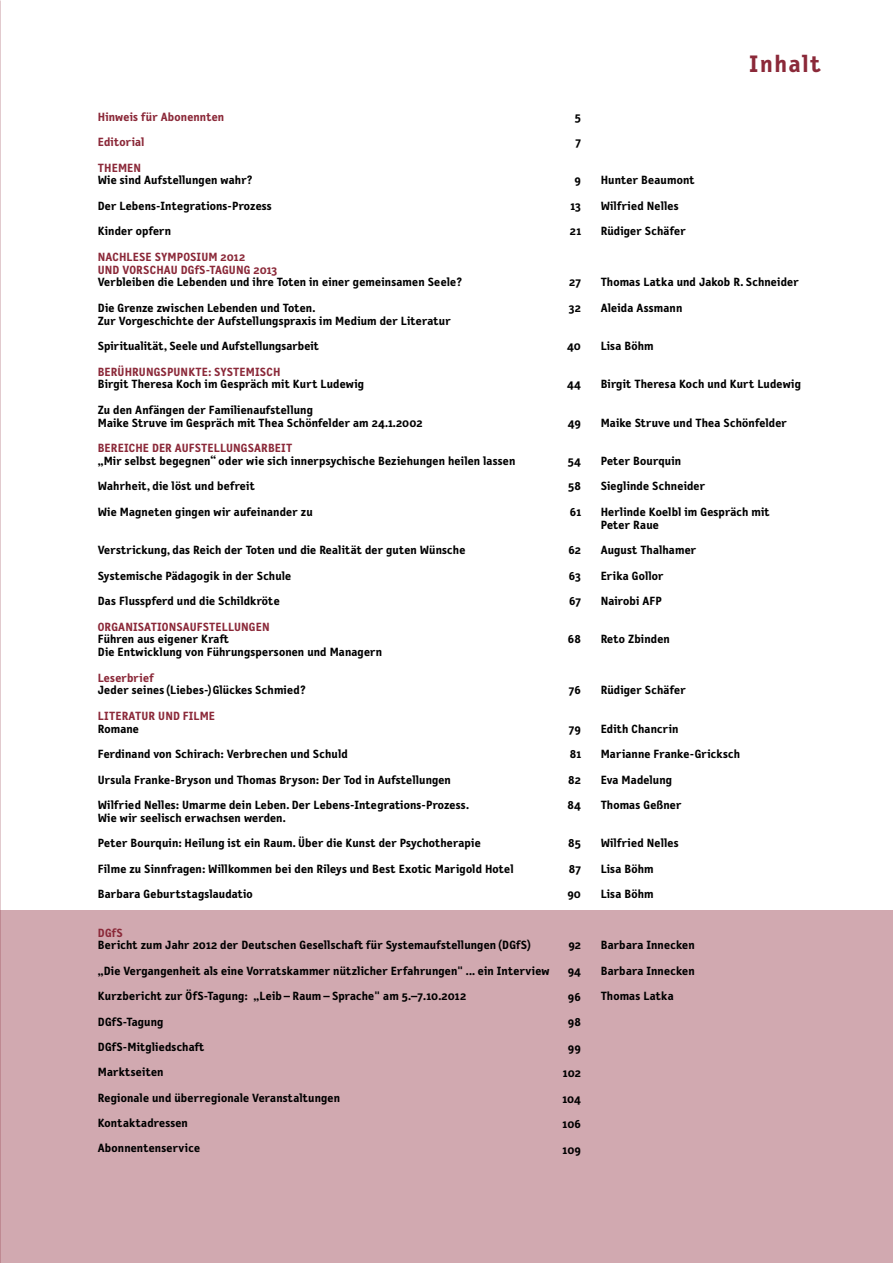
<style>
.page{position:relative;width:893px;height:1263px;background:#fff}
.page>*{position:absolute;margin:0;border:0;box-sizing:border-box;transform-origin:0 0}
.t1{font:700 24px "Letter Gothic Text";letter-spacing:.065em;color:#8b2939;scale:1.05 1}
.t2{font:700 12px/25.5px "Letter Gothic Text";letter-spacing:.01em;color:#000;scale:1.05 1}
.t3{font:700 12px/25.5px "Letter Gothic Text";letter-spacing:.01em;color:#8b2939;scale:1.05 1}
</style>
<div class="page">
<div style="left:0;top:910px;width:893px;height:353px;background:#d1a9b0"></div>
<p class="t3" style="left:98px;top:104px;width:122px">Hinweis für Abonennten<br>Editorial<br>Themen</p>
<p class="t2" style="left:98px;top:168px;width:167px">Wie sind Aufstellungen wahr?<br>Der Lebens-Integrations-Prozess<br>Kinder opfern</p>
<p class="t3" style="left:98px;top:244px;width:28px">NAchlese</p>
<p class="t3" style="left:98px;top:250px;width:173px;line-height:12.8px;text-indent:57px">symposium 2012<br>UN D VORSCHAU DGfS-TAGUNG 2013</p>
<p class="t2" style="left:98px;top:270px;width:348px">Verbleiben die Lebenden und ihre Toten in einer gemeinsamen Seele?<br>Die Grenze zwischen Lebenden und Toten.</p>
<p class="t2" style="left:98px;top:308px;width:338px">Zur Vorgeschichte der Aufstellungspraxis im Medium der Literatur<br>Spiritualität, Seele und Aufstellungsarbeit</p>
<p class="t3" style="left:98px;top:359px;width:175px">BERÜHRUNGSPUN KTE: SYSTEMISCH</p>
<p class="t2" style="left:98px;top:372px;width:255px">Birgit Theresa Koch im Gespräch mit Kurt Ludewig<br>Zu den Anfängen der Familienaufstellung</p>
<p class="t2" style="left:98px;top:410px;width:311px">Maike Struve im Gespräch mit Thea Schönfelder am 24.1.2002</p>
<p class="t3" style="left:98px;top:435px;width:187px">BEREICHE DER AUFSTELLUNGSARBEIT</p>
<p class="t2" style="left:98px;top:448px;width:399px">„Mir selbst begegnen“ oder wie sich innerpsychische Beziehungen heilen lassen<br>Wahrheit, die löst und befreit<br>Wie Magneten gingen wir aufeinander zu</p>
<p class="t2" style="left:98px;top:537px;width:352px">Verstrickung, das Reich der Toten und die Realität der guten Wünsche<br>Systemische Pädagogik in der Schule<br>Das Flusspferd und die Schildkröte</p>
<p class="t3" style="left:98px;top:614px;width:163px">ORGANISATIONSAUFSTELLUN GEN</p>
<p class="t2" style="left:98px;top:633px;width:272px;line-height:12.8px">Führen aus eigener Kraft<br>Die Entwicklung von Führungspersonen und Managern</p>
<p class="t3" style="left:98px;top:665px;width:55px">Leserbrief</p>
<p class="t2" style="left:98px;top:678px;width:199px">Jeder seines (Liebes-)Glückes Schmied?</p>
<p class="t3" style="left:98px;top:703px;width:113px">LITERATUR UN D FILME</p>
<p class="t2" style="left:98px;top:716px;width:355px">Romane<br>Ferdinand von Schirach: Verbrechen und Schuld<br>Ursula Franke-Bryson und Thomas Bryson: Der Tod in Aufstellungen Wilfried Nelles: Umarme dein Leben. Der Lebens-Integrations-Prozess.</p>
<p class="t2" style="left:98px;top:805px;width:397px">Wie wir seelisch erwachsen werden.<br>Peter Bourquin: Heilung ist ein Raum. Über die Kunst der Psychotherapie<br>Filme zu Sinnfragen: Willkommen bei den Rileys und Best Exotic Marigold Hotel Barbara Geburtstagslaudatio</p>
<p class="t3" style="left:98px;top:920px;width:25px">DGfS</p>
<p class="t2" style="left:98px;top:933px;width:432px">Bericht zum Jahr 2012 der Deutschen Gesellschaft für Systemaufstellungen (DGfS) „Die Vergangenheit als eine Vorratskammer nützlicher Erfahrungen" ... ein Interview Kurzbericht zur ÖfS-Tagung: „Leib – Raum – Sprache" am 5.–7.10.2012<br>DGfS-Tagung<br>DGfS-Mitgliedschaft<br>Marktseiten<br>Regionale und überregionale Veranstaltungen<br>Kontaktadressen<br>Abonnentenservice</p>
<p class="t2" style="left:575px;top:104px;width:7px">5<br>7</p>
<p class="t2" style="left:570px;top:168px;width:12px;text-align:center">9<br>13<br>21</p>
<p class="t2" style="left:569px;top:270px;width:13px">27<br>32</p>
<p class="t2" style="left:567px;top:333px;width:15px">40</p>
<p class="t2" style="left:567px;top:372px;width:15px">44</p>
<p class="t2" style="left:568px;top:410px;width:14px">49</p>
<p class="t2" style="left:568px;top:448px;width:14px;text-align:justify">54<br>58<br>61</p>
<p class="t2" style="left:568px;top:537px;width:13px;text-align:justify">62<br>63<br>67</p>
<p class="t2" style="left:568px;top:627px;width:14px">68</p>
<p class="t2" style="left:569px;top:678px;width:13px">76</p>
<p class="t2" style="left:568px;top:716px;width:14px;text-align:justify">79<br>81<br>82<br>84</p>
<p class="t2" style="left:567px;top:831px;width:14px;text-align:justify">85<br>87<br>90</p>
<p class="t2" style="left:562px;top:933px;width:19px;text-align:center">92<br>94<br>96<br>98<br>99<br>102<br>104<br>106<br>109</p>
<h1 class="t1" style="left:749px;top:50px;width:70px">Inhalt</h1>
<p class="t2" style="left:601px;top:167px;width:91px">Hunter Beaumont<br>Wilfried Nelles<br>Rüdiger Schäfer</p>
<p class="t2" style="left:601px;top:269px;width:190px">Thomas Latka und Jakob R. Schneider<br>Aleida Assmann</p>
<p class="t2" style="left:601px;top:333px;width:52px">Lisa Böhm</p>
<p class="t2" style="left:601px;top:371px;width:192px">Birgit Theresa Koch und Kurt Ludewig</p>
<p class="t2" style="left:601px;top:410px;width:179px">Maike Struve und Thea Schönfelder</p>
<p class="t2" style="left:601px;top:448px;width:162px">Peter Bourquin<br>Sieglinde Schneider<br>Herlinde Koelbl im Gespräch mit</p>
<p class="t2" style="left:601px;top:512px;width:93px">Peter Raue<br>August Thalhamer<br>Erika Gollor<br>Nairobi AFP</p>
<p class="t2" style="left:601px;top:627px;width:67px">Reto Zbinden</p>
<p class="t2" style="left:601px;top:678px;width:83px">Rüdiger Schäfer</p>
<p class="t2" style="left:601px;top:716px;width:134px">Edith Chancrin<br>Marianne Franke-Gricksch<br>Eva Madelung<br>Thomas Geßner</p>
<p class="t2" style="left:601px;top:831px;width:76px">Wilfried Nelles<br>Lisa Böhm<br>Lisa Böhm</p>
<p class="t2" style="left:601px;top:933px;width:91px;text-align:justify">Barbara Innecken Barbara Innecken Thomas Latka</p>
</div>
